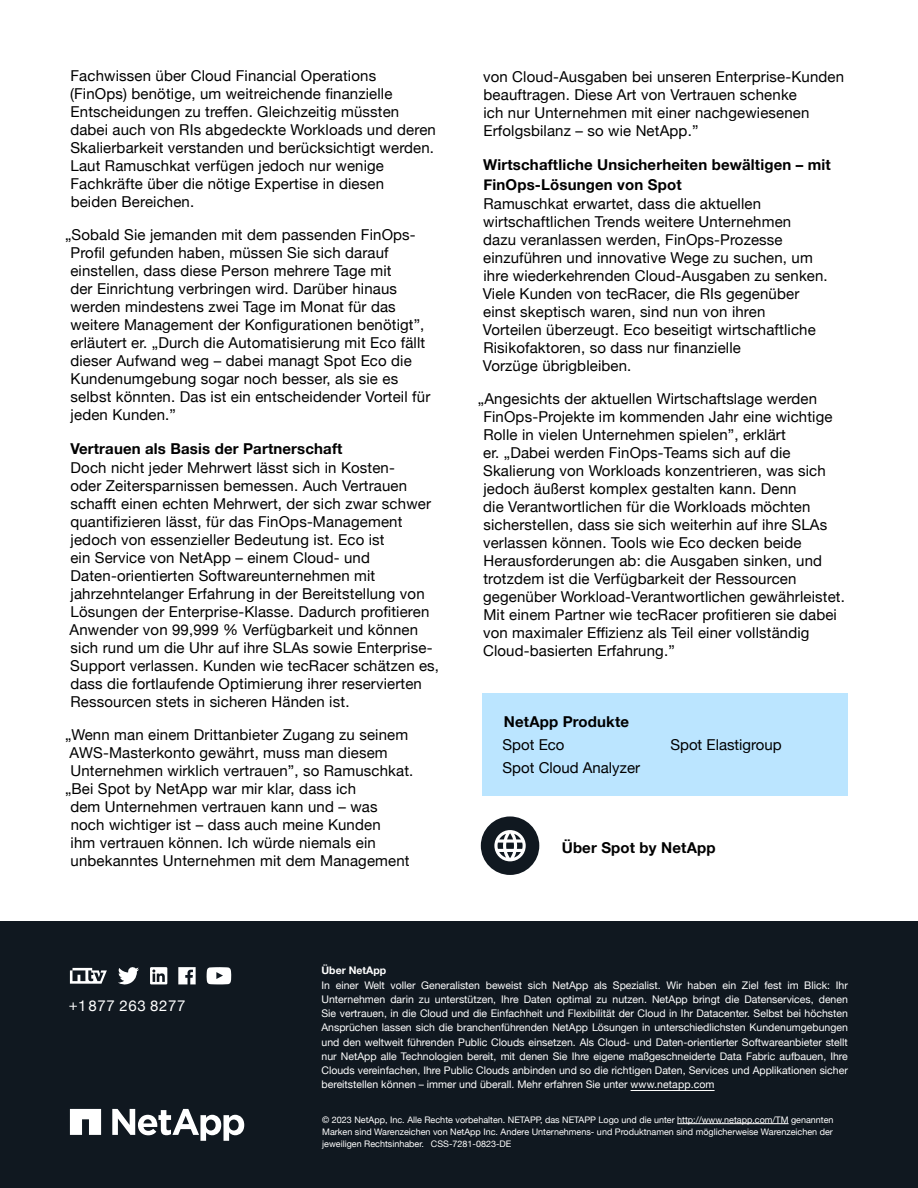
<style>
.page{position:relative;width:918px;height:1188px;background:#fff}
.page>*{position:absolute;margin:0;border:0;box-sizing:border-box;transform-origin:0 0}
.t1{font:15px/18px "Helvetica Neue";letter-spacing:.01em;color:#000}
.t2{font:700 15px/19.5px "Helvetica Neue";letter-spacing:.01em;color:#000}
.t3{font:15px "Helvetica Neue";letter-spacing:.04em;color:#fff}
.t4{font:10.5px/14.2px "Helvetica Neue";color:#fff;text-align:justify}
.t5{font:700 10.5px "Helvetica Neue";color:#fff}
.t6{font:9px/12px "Helvetica Neue";color:#fff;text-align:justify}
</style>
<div class="page">
<div style="left:0;top:922px;width:918px;height:266px;background:#101820"></div>
<hr style="left:677px;top:1123px;width:112px;height:1px;background:#fff">
<hr style="left:631px;top:1090px;width:84px;height:1px;background:#fff">
<svg style="left:118px;top:967px;width:21px;height:18px"></svg>
<svg style="left:150px;top:967px;width:17px;height:17px"></svg>
<svg style="left:178px;top:967px;width:18px;height:17px"></svg>
<svg style="left:207px;top:967px;width:24px;height:17px"></svg>
<svg style="left:70px;top:968px;width:37px;height:16px"></svg>
<svg style="left:112px;top:1109px;width:132px;height:32px"></svg>
<svg style="left:70px;top:1109px;width:31px;height:26px"></svg>
<div style="left:482px;top:693px;width:366px;height:103px;background:#bbe5ff"></div>
<div style="left:481px;top:816px;width:58px;height:59px;background:#101820;border-radius:50%"></div>
<svg style="left:495px;top:830px;width:31px;height:31px"></svg>
<p class="t1" style="left:70px;top:67px;width:367px">Fachwissen über Cloud Financial Operations (FinOps) benötige, um weitreichende finanzielle Entscheidungen zu treffen. Gleichzeitig müssten dabei auch von RIs abgedeckte Workloads und deren Skalierbarkeit verstanden und berücksichtigt werden.<br>Laut Ramuschkat verfügen jedoch nur wenige Fachkräfte über die nötige Expertise in diesen<br>beiden Bereichen.</p>
<p class="t1" style="left:70px;top:226px;width:361px;text-indent:-5px">„Sobald Sie jemanden mit dem passenden FinOps-Profil gefunden haben, müssen Sie sich darauf einstellen, dass diese Person mehrere Tage mit<br>der Einrichtung verbringen wird. Darüber hinaus werden mindestens zwei Tage im Monat für das weitere Management der Konfigurationen benötigt”, erläutert er. „Durch die Automatisierung mit Eco fällt dieser Aufwand weg – dabei managt Spot Eco die Kundenumgebung sogar noch besser, als sie es selbst könnten. Das ist ein entscheidender Vorteil für jeden Kunden.”</p>
<p class="t2" style="left:70px;top:440px;width:274px">Vertrauen als Basis der Partnerschaft</p>
<p class="t1" style="left:70px;top:460px;width:371px">Doch nicht jeder Mehrwert lässt sich in Kosten-<br>oder Zeitersparnissen bemessen. Auch Vertrauen schafft einen echten Mehrwert, der sich zwar schwer quantifizieren lässt, für das FinOps-Management jedoch von essenzieller Bedeutung ist. Eco ist<br>ein Service von NetApp – einem Cloud- und Daten-orientierten Softwareunternehmen mit jahrzehntelanger Erfahrung in der Bereitstellung von Lösungen der Enterprise-Klasse. Dadurch profitieren Anwender von 99,999 % Verfügbarkeit und können sich rund um die Uhr auf ihre SLAs sowie Enterprise-Support verlassen. Kunden wie tecRacer schätzen es, dass die fortlaufende Optimierung ihrer reservierten Ressourcen stets in sicheren Händen ist.</p>
<p class="t1" style="left:65px;top:727px;width:345px">„Wenn man einem Drittanbieter Zugang zu seinem</p>
<p class="t1" style="left:70px;top:745px;width:320px">AWS-Masterkonto gewährt, muss man diesem</p>
<p class="t1" style="left:70px;top:763px;width:345px">Unternehmen wirklich vertrauen”, so Ramuschkat.</p>
<p class="t1" style="left:65px;top:781px;width:293px">„Bei Spot by NetApp war mir klar, dass ich</p>
<p class="t1" style="left:70px;top:799px;width:309px">dem Unternehmen vertrauen kann und – was</p>
<p class="t1" style="left:71px;top:817px;width:311px">noch wichtiger ist – dass auch meine Kunden</p>
<p class="t1" style="left:71px;top:835px;width:307px">ihm vertrauen können. Ich würde niemals ein</p>
<p class="t1" style="left:71px;top:853px;width:341px">unbekanntes Unternehmen mit dem Management</p>
<p class="t1" style="left:483px;top:68px;width:363px">von Cloud-Ausgaben bei unseren Enterprise-Kunden beauftragen. Diese Art von Vertrauen schenke<br>ich nur Unternehmen mit einer nachgewiesenen Erfolgsbilanz – so wie NetApp.”</p>
<p class="t2" style="left:483px;top:156px;width:349px">Wirtschaftliche Unsicherheiten bewältigen – mit<br>FinOps-Lösungen von Spot</p>
<p class="t1" style="left:483px;top:196px;width:346px">Ramuschkat erwartet, dass die aktuellen wirtschaftlichen Trends weitere Unternehmen<br>dazu veranlassen werden, FinOps-Prozesse einzuführen und innovative Wege zu suchen, um ihre wiederkehrenden Cloud-Ausgaben zu senken.<br>Viele Kunden von tecRacer, die RIs gegenüber einst skeptisch waren, sind nun von ihren<br>Vorteilen überzeugt. Eco beseitigt wirtschaftliche Risikofaktoren, so dass nur finanzielle<br>Vorzüge übrigbleiben.</p>
<p class="t1" style="left:483px;top:391px;width:363px;text-indent:-5px">„Angesichts der aktuellen Wirtschaftslage werden FinOps-Projekte im kommenden Jahr eine wichtige Rolle in vielen Unternehmen spielen”, erklärt<br>er. „Dabei werden FinOps-Teams sich auf die Skalierung von Workloads konzentrieren, was sich jedoch äußerst komplex gestalten kann. Denn<br>die Verantwortlichen für die Workloads möchten sicherstellen, dass sie sich weiterhin auf ihre SLAs verlassen können. Tools wie Eco decken beide Herausforderungen ab: die Ausgaben sinken, und trotzdem ist die Verfügbarkeit der Ressourcen gegenüber Workload-Verantwortlichen gewährleistet.<br>Mit einem Partner wie tecRacer profitieren sie dabei von maximaler Effizienz als Teil einer vollständig Cloud-basierten Erfahrung.”</p>
<p class="t2" style="left:504px;top:713px;width:127px">NetApp Produkte</p>
<p class="t1" style="left:503px;top:734px;width:139px;line-height:22.8px">Spot Eco<br>Spot Cloud Analyzer</p>
<p class="t1" style="left:670px;top:736px;width:113px">Spot Elastigroup</p>
<p class="t2" style="left:562px;top:838px;width:155px">Über Spot by NetApp</p>
<p class="t3" style="left:69px;top:995px;width:118px">+1 877 263 8277</p>
<p class="t5" style="left:322px;top:962px;width:66px">Über NetApp</p>
<p class="t4" style="left:322px;top:978px;width:528px">In einer Welt voller Generalisten beweist sich NetApp als Spezialist. Wir haben ein Ziel fest im Blick: Ihr Unternehmen darin zu unterstützen, Ihre Daten optimal zu nutzen. NetApp bringt die Datenservices, denen Sie vertrauen, in die Cloud und die Einfachheit und Flexibilität der Cloud in Ihr Datacenter. Selbst bei höchsten Ansprüchen lassen sich die branchenführenden NetApp Lösungen in unterschiedlichsten Kundenumgebungen und den weltweit führenden Public Clouds einsetzen. Als Cloud- und Daten-orientierter Softwareanbieter stellt nur NetApp alle Technologien bereit, mit denen Sie Ihre eigene maßgeschneiderte Data Fabric aufbauen, Ihre Clouds vereinfachen, Ihre Public Clouds anbinden und so die richtigen Daten, Services und Applikationen sicher bereitstellen können – immer und überall. Mehr erfahren Sie unter www.netapp.com</p>
<p class="t6" style="left:322px;top:1114px;width:513px">© 2023 NetApp, Inc. Alle Rechte vorbehalten. NETAPP, das NETAPP Logo und die unter http://www.netapp.com/TM genannten Marken sind Warenzeichen von NetApp Inc. Andere Unternehmens- und Produktnamen sind möglicherweise Warenzeichen der jeweiligen Rechtsinhaber.</p>
<p class="t6" style="left:431px;top:1138px;width:82px">CSS-7281-0823-DE</p>
</div>
